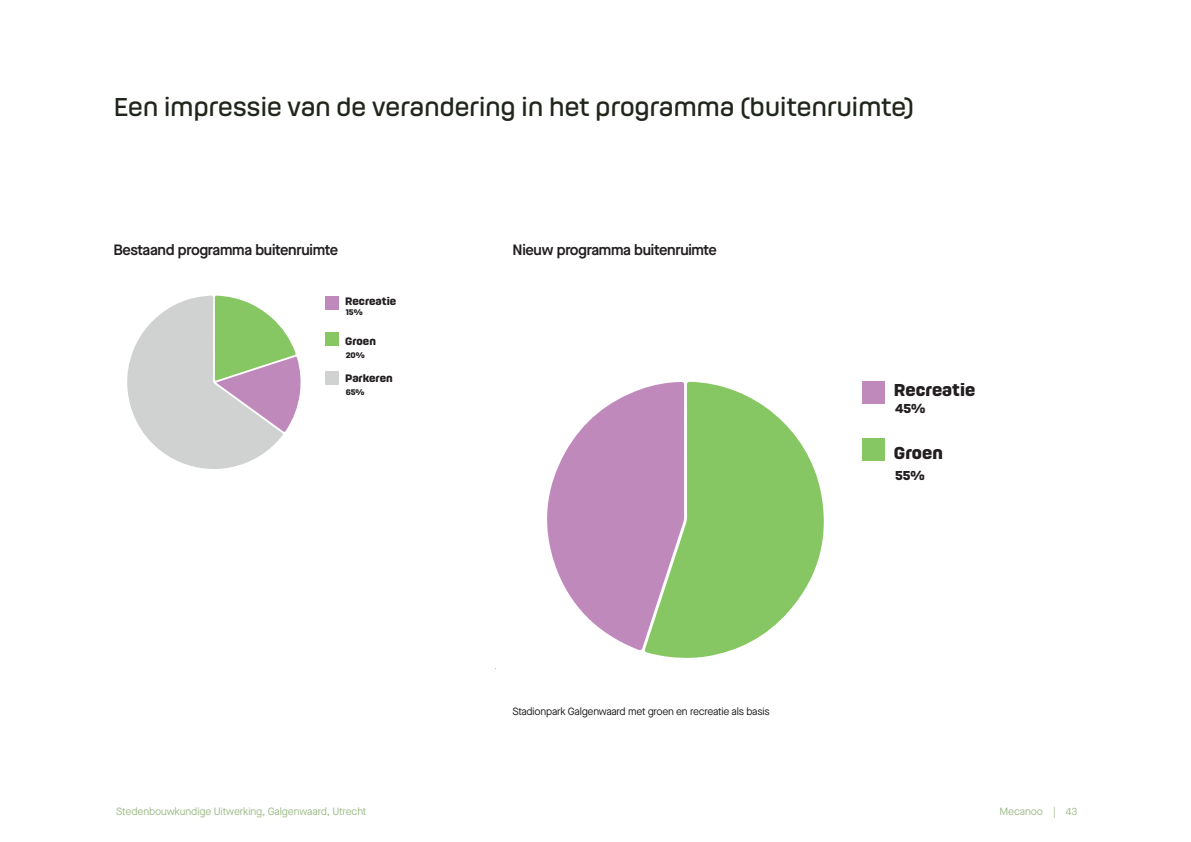
<style>
.page{position:relative;width:1191px;height:842px;background:#fff}
.page>*{position:absolute;margin:0;border:0;box-sizing:border-box;transform-origin:0 0}
.Sub_Chapter_Titl_NL{font:24px "Hong Kong";letter-spacing:-.02em;color:#20261c}
.t1{font:700 16px "Hong Kong";color:#231f20}
.Subheader_Body_NL_M{font:600 15px "Maison Neue";letter-spacing:-.02em;color:#231f20}
.t2{font:700 12px "Hong Kong";color:#231f20}
.t3{font:10.5px "Maison Neue";letter-spacing:-.01em;color:#9dbb88}
.Captions_NL_MN_10_5{font:10.5px "Maison Neue";letter-spacing:-.02em;color:#231f20}
.t4{font:700 10.1px "Hong Kong";color:#231f20}
.t5{font:700 7.6px "Hong Kong";color:#231f20}
</style>
<div class="page">
<svg style="left:127px;top:295px;width:174px;height:174px"></svg>
<div style="left:325px;top:296px;width:14px;height:13px;background:#c089bc"></div>
<div style="left:325px;top:332px;width:14px;height:14px;background:#87c763"></div>
<div style="left:325px;top:371px;width:14px;height:14px;background:#d0d1d1"></div>
<svg style="left:645px;top:382px;width:179px;height:276px;fill:#87c763"></svg>
<svg style="left:547px;top:382px;width:137px;height:269px"></svg>
<div style="left:862px;top:381px;width:22px;height:22px;background:#c089bc"></div>
<div style="left:862px;top:439px;width:22px;height:22px;background:#87c763"></div>
<p class="Sub_Chapter_Titl_NL" style="left:113px;top:90px;width:802px">Een impressie van de verandering in het programma (buitenruimte)</p>
<p class="t4" style="left:136px;top:240px;width:52px">Bestaand</p>
<p class="t4" style="left:506px;top:240px;width:35px">Nieuw</p>
<p class="Subheader_Body_NL_M" style="left:113px;top:239px;width:226px">Bestaand programma buitenruimte</p>
<p class="Subheader_Body_NL_M" style="left:512px;top:239px;width:206px">Nieuw programma buitenruimte</p>
<p class="t4" style="left:345px;top:294px;width:53px">Recreatie</p>
<p class="t4" style="left:345px;top:334px;width:32px">Groen</p>
<p class="t5" style="left:346px;top:307px;width:18px">15%</p>
<p class="t5" style="left:346px;top:350px;width:21px">20%</p>
<p class="t5" style="left:346px;top:387px;width:20px">65%</p>
<p class="t4" style="left:345px;top:371px;width:49px">Parkeren</p>
<p class="Captions_NL_MN_10_5" style="left:512px;top:704px;width:259px">Stadionpark Galgenwaard met groen en recreatie als basis</p>
<p class="t1" style="left:894px;top:379px;width:83px">Recreatie</p>
<p class="t2" style="left:895px;top:400px;width:32px">45%</p>
<p class="t1" style="left:894px;top:441px;width:50px">Groen</p>
<p class="t2" style="left:895px;top:467px;width:31px">55%</p>
<p class="t3" style="left:116px;top:804px;width:252px">Stedenbouwkundige Uitwerking, Galgenwaard, Utrecht</p>
<p class="t3" style="left:999px;top:804px;width:80px">Mecanoo | 43</p>
</div>
